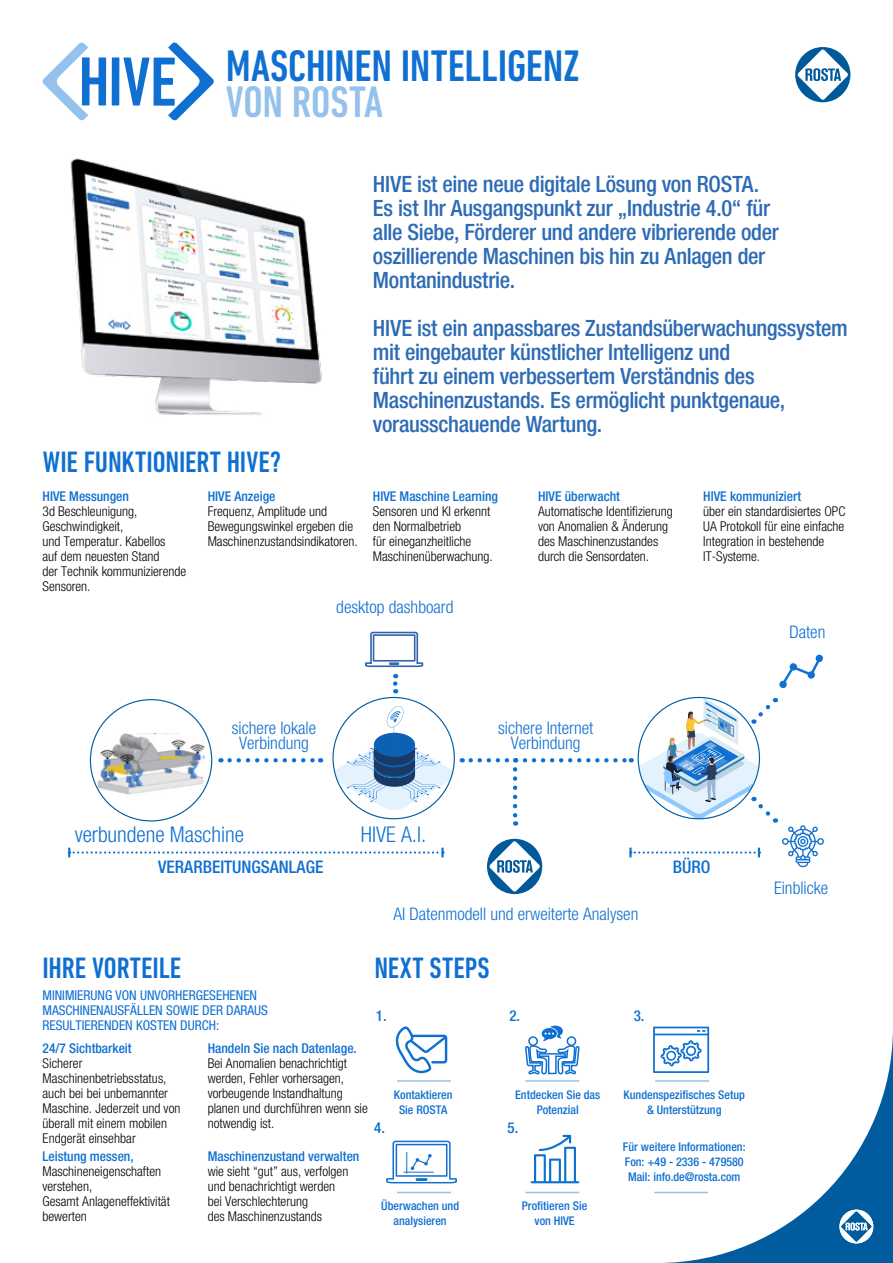
<style>
.page{position:relative;width:893px;height:1263px;background:#fff}
.page>*{position:absolute;margin:0;border:0;box-sizing:border-box;transform-origin:0 0}
.t1{font:500 condensed 45px "DIN Next LT Pro";letter-spacing:-.005em;color:#0f70d1}
.t2{font:500 condensed 45px "DIN Next LT Pro";letter-spacing:-.005em;color:#94c2eb}
.t3{font:500 condensed 30px "DIN Next LT Pro";color:#0f70d1}
.t4{font:22.5px/24px "Helvetica Neue LT 67 Md Cn";letter-spacing:-.015em;color:#2e6bb5}
.t5{font:21.75px "Helvetica Neue LT 47 Lt Cn";color:#0f70d1}
.t6{font:17.4px/15px "Helvetica Neue LT 47 Lt Cn";color:#0f70d1;text-align:center}
.t7{font:17.4px "Helvetica Neue LT 67 Md Cn";color:#0f70d1}
.t8{font:15px "Helvetica Neue LT 67 Md Cn";color:#0f70d1}
.t9{font:13.5px/15px "Helvetica Neue LT 47 Lt Cn";color:#000}
.t10{font:13.5px "Helvetica Neue LT 67 Md Cn";color:#0f70d1}
.t11{font:13.5px/15px "Helvetica Neue LT 57 Cn";color:#0f70d1}
.t12{font:12px/15px "Helvetica Neue LT 67 Md Cn";color:#0f70d1;text-align:center}
</style>
<div class="page">
<hr style="left:397px;top:1080px;width:54px;height:2px;background:#94c2eb">
<hr style="left:397px;top:1192px;width:54px;height:1px;background:#94c2eb">
<hr style="left:525px;top:1080px;width:54px;height:2px;background:#94c2eb">
<hr style="left:525px;top:1192px;width:54px;height:1px;background:#94c2eb">
<hr style="left:654px;top:1192px;width:54px;height:1px;background:#94c2eb">
<hr style="left:655px;top:1080px;width:54px;height:2px;background:#94c2eb">
<svg style="left:42px;top:42px;width:64px;height:79px"></svg>
<svg style="left:112px;top:42px;width:102px;height:79px"></svg>
<svg style="left:795px;top:47px;width:55px;height:55px"></svg>
<svg style="left:396px;top:1026px;width:51px;height:48px"></svg>
<svg style="left:653px;top:1026px;width:56px;height:47px"></svg>
<svg style="left:386px;top:1140px;width:71px;height:44px"></svg>
<hr style="left:404px;top:1172px;width:30px;height:1px;background:#0f70d1">
<svg style="left:531px;top:1135px;width:48px;height:48px"></svg>
<svg style="left:526px;top:1025px;width:54px;height:50px"></svg>
<svg style="left:657px;top:1027px;width:236px;height:236px"></svg>
<svg style="left:839px;top:1209px;width:34px;height:34px"></svg>
<img style="left:70px;top:158px;width:252px;height:257px">
<svg style="left:229px;top:758px;width:92px;height:4px"></svg>
<img style="left:97px;top:733px;width:108px;height:64px">
<svg style="left:333px;top:697px;width:121px;height:122px"></svg>
<svg style="left:334px;top:706px;width:120px;height:105px"></svg>
<svg style="left:779px;top:654px;width:44px;height:34px"></svg>
<svg style="left:68px;top:848px;width:376px;height:9px"></svg>
<svg style="left:471px;top:697px;width:353px;height:197px"></svg>
<svg style="left:393px;top:674px;width:4px;height:19px"></svg>
<svg style="left:365px;top:631px;width:59px;height:37px"></svg>
<h1 class="t1" style="left:226px;top:40px;width:355px">MASCHINEN INTELLIGENZ</h1>
<h1 class="t2" style="left:226px;top:76px;width:159px">VON ROSTA</h1>
<h2 class="t3" style="left:43px;top:445px;width:241px">WIE FUNKTIONIERT HIVE?</h2>
<p class="t10" style="left:43px;top:488px;width:88px">HIVE Messungen</p>
<p class="t9" style="left:43px;top:503px;width:145px">3d Beschleunigung,<br>Geschwindigkeit,<br>und Temperatur. Kabellos<br>auf dem neuesten Stand<br>der Technik kommunizierende<br>Sensoren.</p>
<p class="t10" style="left:208px;top:488px;width:69px">HIVE Anzeige</p>
<p class="t9" style="left:208px;top:503px;width:152px">Frequenz, Amplitude und<br>Bewegungswinkel ergeben die<br>Maschinenzustandsindikatoren.</p>
<h3 class="t4" style="left:373px;top:172px;width:408px">HIVE ist eine neue digitale Lösung von ROSTA.<br>Es ist Ihr Ausgangspunkt zur „Industrie 4.0“ für alle Siebe, Förderer und andere vibrierende oder oszillierende Maschinen bis hin zu Anlagen der Montanindustrie.</h3>
<h3 class="t4" style="left:373px;top:316px;width:476px">HIVE ist ein anpassbares Zustandsüberwachungssystem mit eingebauter künstlicher Intelligenz und<br>führt zu einem verbessertem Verständnis des Maschinenzustands. Es ermöglicht punktgenaue, vorausschauende Wartung.</h3>
<p class="t10" style="left:373px;top:488px;width:127px">HIVE Maschine Learning</p>
<p class="t9" style="left:373px;top:503px;width:121px">Sensoren und KI erkennt den Normalbetrieb<br>für eineganzheitliche<br>Maschinenüberwachung.</p>
<p class="t10" style="left:538px;top:488px;width:83px">HIVE überwacht</p>
<p class="t9" style="left:538px;top:503px;width:136px">Automatische Identifizierung von Anomalien &amp; Änderung des Maschinenzustandes durch die Sensordaten.</p>
<p class="t10" style="left:703px;top:488px;width:99px">HIVE kommuniziert</p>
<p class="t9" style="left:703px;top:503px;width:144px">über ein standardisiertes OPC<br>UA Protokoll für eine einfache<br>Integration in bestehende<br>IT-Systeme.</p>
<p class="t6" style="left:336px;top:599px;width:119px">desktop dashboard</p>
<p class="t6" style="left:789px;top:624px;width:38px">Daten</p>
<p class="t6" style="left:232px;top:721px;width:86px">sichere lokale<br>Verbindung</p>
<h3 class="t5" style="left:75px;top:822px;width:171px">verbundene Maschine</h3>
<h3 class="t5" style="left:361px;top:822px;width:67px">HIVE A.I.</h3>
<p class="t6" style="left:498px;top:721px;width:97px">sichere Internet<br>Verbindung</p>
<p class="t7" style="left:158px;top:857px;width:167px">VERARBEITUNGSANLAGE</p>
<p class="t7" style="left:673px;top:857px;width:39px">BÜRO</p>
<h2 class="t3" style="left:43px;top:951px;width:140px">IHRE VORTEILE</h2>
<p class="t11" style="left:43px;top:987px;width:227px">MINIMIERUNG VON UNVORHERGESEHENEN<br>MASCHINENAUSFÄLLEN SOWIE DER DARAUS<br>RESULTIERENDEN KOSTEN DURCH:</p>
<p class="t6" style="left:393px;top:906px;width:247px">AI Datenmodell und erweiterte Analysen</p>
<h2 class="t3" style="left:374px;top:951px;width:117px">NEXT STEPS</h2>
<p class="t8" style="left:376px;top:1007px;width:12px">1.</p>
<p class="t8" style="left:509px;top:1007px;width:12px">2.</p>
<p class="t8" style="left:634px;top:1007px;width:12px">3.</p>
<p class="t10" style="left:43px;top:1040px;width:91px">24/7 Sichtbarkeit</p>
<p class="t9" style="left:43px;top:1055px;width:139px">Sicherer<br>Maschinenbetriebsstatus, auch bei bei unbemannter<br>Maschine. Jederzeit und von überall mit einem mobilen<br>Endgerät einsehbar</p>
<p class="t10" style="left:43px;top:1148px;width:93px">Leistung messen,</p>
<p class="t9" style="left:43px;top:1163px;width:129px">Maschineneigenschaften verstehen,<br>Gesamt Anlageneffektivität bewerten</p>
<p class="t10" style="left:208px;top:1040px;width:151px">Handeln Sie nach Datenlage.</p>
<p class="t9" style="left:208px;top:1055px;width:162px">Bei Anomalien benachrichtigt werden, Fehler vorhersagen, vorbeugende Instandhaltung planen und durchführen wenn sie notwendig ist.</p>
<p class="t10" style="left:208px;top:1148px;width:153px">Maschinenzustand verwalten</p>
<p class="t9" style="left:208px;top:1163px;width:142px">wie sieht “gut” aus, verfolgen und benachrichtigt werden bei Verschlechterung<br>des Maschinenzustands</p>
<p class="t12" style="left:394px;top:1087px;width:60px">Kontaktieren<br>Sie ROSTA</p>
<p class="t8" style="left:374px;top:1119px;width:12px">4.</p>
<p class="t12" style="left:381px;top:1198px;width:79px">Überwachen und analysieren</p>
<p class="t12" style="left:515px;top:1087px;width:87px">Entdecken Sie das<br>Potenzial</p>
<p class="t8" style="left:508px;top:1119px;width:12px">5.</p>
<p class="t12" style="left:522px;top:1198px;width:67px">Profitieren Sie von HIVE</p>
<p class="t12" style="left:624px;top:1087px;width:123px">Kundenspezifisches Setup &amp; Unterstützung</p>
<p class="t12" style="left:623px;top:1139px;width:124px;text-align:left">Für weitere Informationen:<br>Fon: +49 - 2336 - 479580<br>Mail: info.de@rosta.com</p>
<p class="t6" style="left:774px;top:880px;width:56px">Einblicke</p>
</div>
